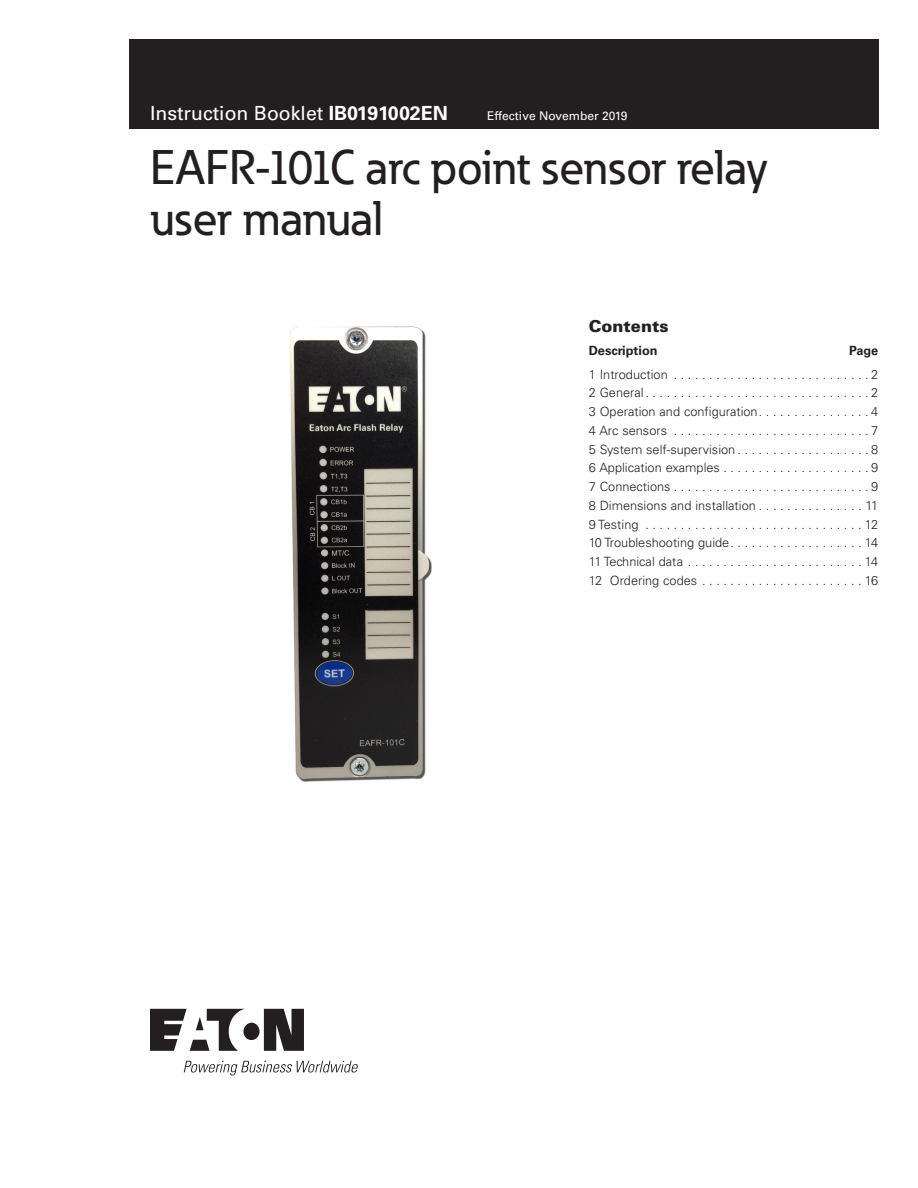
<style>
.page{position:relative;width:918px;height:1188px;background:#fff}
.page>*{position:absolute;margin:0;border:0;box-sizing:border-box;transform-origin:0 0}
._00_Product{font:500 48px "Eaton";color:#231f20}
.t1{font:19.5px "Univers LT Std";color:#fff}
._01_Head1{font:900 16.5px "Univers LT Std";color:#231f20}
._10_TOC2__1_column{font:300 12.75px "Univers LT Std";color:#231f20}
._10_TOC1{font:700 12.75px "Univers LT Std";color:#231f20}
.t2{font:12px "Univers LT Std";color:#fff}
.s1{font-weight:700}
</style>
<div class="page">
<div style="left:129px;top:39px;width:750px;height:90px;background:#231f20"></div>
<svg style="left:150px;top:1009px;width:154px;height:42px"></svg>
<svg style="left:184px;top:1061px;width:174px;height:15px"></svg>
<img style="left:289px;top:326px;width:143px;height:456px">
<h2 class="t1" style="left:150px;top:102px;width:299px">Instruction Booklet <span class="s1">IB0191002EN</span></h2>
<p class="t2" style="left:487px;top:109px;width:142px">Effective November 2019</p>
<p class="_00_Product" style="left:150px;top:138px;width:620px">EAFR-101C arc point sensor relay</p>
<p class="_00_Product" style="left:150px;top:189px;width:234px">user manual</p>
<p class="_01_Head1" style="left:589px;top:316px;width:81px">Contents</p>
<p class="_10_TOC1" style="left:589px;top:343px;width:70px">Description</p>
<p class="_10_TOC1" style="left:849px;top:343px;width:30px">Page</p>
<p class="_10_TOC2__1_column" style="left:589px;top:366px;width:291px">1 Introduction . . . . . . . . . . . . . . . . . . . . . . . . . . . 2</p>
<p class="_10_TOC2__1_column" style="left:589px;top:385px;width:291px">2 General . . . . . . . . . . . . . . . . . . . . . . . . . . . . . . . 2</p>
<p class="_10_TOC2__1_column" style="left:589px;top:404px;width:291px">3 Operation and configuration . . . . . . . . . . . . . . . 4</p>
<p class="_10_TOC2__1_column" style="left:589px;top:423px;width:291px">4 Arc sensors . . . . . . . . . . . . . . . . . . . . . . . . . . . 7</p>
<p class="_10_TOC2__1_column" style="left:589px;top:441px;width:291px">5 System self-supervision . . . . . . . . . . . . . . . . . . 8</p>
<p class="_10_TOC2__1_column" style="left:589px;top:460px;width:291px">6 Application examples . . . . . . . . . . . . . . . . . . . . 9</p>
<p class="_10_TOC2__1_column" style="left:589px;top:479px;width:291px">7 Connections . . . . . . . . . . . . . . . . . . . . . . . . . . . 9</p>
<p class="_10_TOC2__1_column" style="left:589px;top:498px;width:291px">8 Dimensions and installation . . . . . . . . . . . . . . . 11</p>
<p class="_10_TOC2__1_column" style="left:589px;top:516px;width:291px">9 Testing . . . . . . . . . . . . . . . . . . . . . . . . . . . . . . 12</p>
<p class="_10_TOC2__1_column" style="left:589px;top:535px;width:291px">10 Troubleshooting guide . . . . . . . . . . . . . . . . . . 14</p>
<p class="_10_TOC2__1_column" style="left:589px;top:554px;width:291px">11 Technical data . . . . . . . . . . . . . . . . . . . . . . . . 14</p>
<p class="_10_TOC2__1_column" style="left:589px;top:573px;width:291px">12 Ordering codes . . . . . . . . . . . . . . . . . . . . . . 16</p>
</div>
